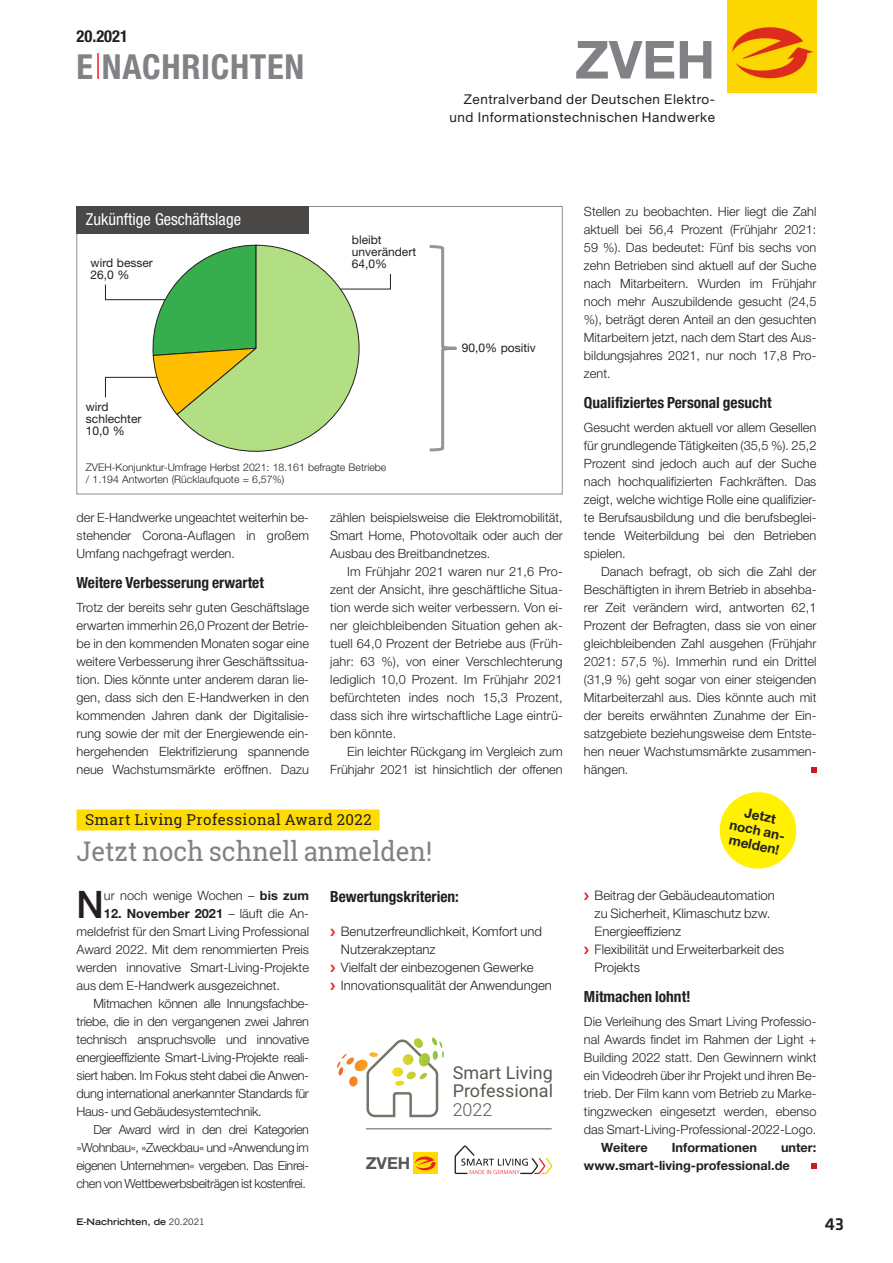
<style>
.page{position:relative;width:893px;height:1263px;background:#fff}
.page>*{position:absolute;margin:0;border:0;box-sizing:border-box;transform-origin:0 0}
.t1{font:700 52.5px "Helvetica Neue LT Std";color:#808285}
._02_gt_bd_in{font:500 37.95px "Helvetica Neue LT Std";color:#231f20}
.t2{font:700 condensed 34.5px "Helvetica Neue LT Std";letter-spacing:.02em;color:#808285}
._03_tt_st_middleware{font:27px "Roboto Slab";color:#808285;scale:.95 1}
.t3{font:500 18px "Klavika Basic";color:#231f20}
.t4{font:17.7px/18.3px "Roboto";color:#5b5851;text-align:justify}
._01_gt_bu_qu{font:condensed 16.5px "Helvetica Neue LT Std";color:#fff}
.t5{font:700 condensed 16.5px "Helvetica Neue LT Std";color:#231f20}
.t6{font:700 16.5px "Helvetica Neue";color:#57585a}
._02_gt_bd_zw{font:700 condensed 15.3px "Helvetica Neue LT Std";color:#231f20}
._03_tt_dc{font:15px "Roboto Slab";letter-spacing:.035em;color:#231f20}
.t7{font:13.5px/18px "Helvetica Neue LT Std";letter-spacing:.04em;color:#231f20;text-align:right}
._02_gt_bd_ep{font:700 13.5px/15px "Helvetica Neue LT Std";color:#231f20;text-align:center}
.t8{font:300 13.2px/18px "Helvetica Neue LT Std";color:#231f20}
._02_gt_bd_ep-2{font:300 12.75px/18px "Helvetica Neue LT Std";color:#231f20;text-align:justify}
._02_gt_bd_e0{font:300 12.75px/18px "Helvetica Neue LT Std";color:#231f20;text-align:justify}
._02_gt_bd_in-2{font:300 12.75px/18px "Helvetica Neue LT Std";color:#231f20;text-align:justify}
._02_gt_bd_ep-3{font:700 12.75px/18px "Helvetica Neue LT Std";color:#231f20}
._02_gt_bd_ep-4{font:300 12.6px/18px "Helvetica Neue LT Std";letter-spacing:-.03em;color:#231f20;text-align:justify}
._01_gt_bu_qu-2{font:12px/12px "Helvetica Neue LT Std";color:#231f20}
._01_gt_bu_qu-3{font:300 10.5px/12px "Helvetica Neue LT Std";color:#231f20}
.t9{font:700 expanded 9px "Trade Gothic LT Std";color:#231f20}
.s1{font-weight:700}
.s2{color:#ee1d23}
.s3{font-weight:300}
.s4{font-weight:400;font-stretch:normal}
</style>
<div class="page">
<img style="left:727px;top:0;width:89px;height:93px">
<hr style="left:97px;top:53px;width:2px;height:26px;background:#ee1d23">
<svg style="left:811px;top:767px;width:5px;height:5px"></svg>
<div style="left:77px;top:206px;width:232px;height:28px;background:#4a4846"></div>
<svg style="left:429px;top:245px;width:28px;height:207px"></svg>
<svg style="left:105px;top:245px;width:286px;height:207px"></svg>
<div style="left:77px;top:809px;width:303px;height:21px;background:#ffdc01"></div>
<svg style="left:337px;top:1037px;width:107px;height:81px"></svg>
<hr style="left:366px;top:1128px;width:186px;height:1px;background:#5b5851">
<div style="left:413px;top:1152px;width:25px;height:22px;background:#ffdc01"></div>
<svg style="left:415px;top:1156px;width:22px;height:14px"></svg>
<svg style="left:455px;top:1145px;width:97px;height:29px"></svg>
<svg style="left:811px;top:1163px;width:5px;height:6px"></svg>
<svg style="left:719px;top:792px;width:78px;height:77px"></svg>
<p class="t5" style="left:77px;top:26px;width:53px">20.2021</p>
<p class="t2" style="left:77px;top:45px;width:229px">E NACHRICHTEN</p>
<p class="t1" style="left:575px;top:27px;width:142px">ZVEH</p>
<p class="t7" style="left:449px;top:90px;width:267px">Zentralverband der Deutschen Elektro&shy;und Informationstechnischen Handwerke</p>
<p class="_01_gt_bu_qu" style="left:86px;top:210px;width:157px">Zukünftige Geschäftslage</p>
<p class="_01_gt_bu_qu-2" style="left:91px;top:257px;width:64px">wird besser<br>26,0 %</p>
<p class="_01_gt_bu_qu-2" style="left:86px;top:401px;width:57px">wird schlechter<br>10,0 %</p>
<p class="_01_gt_bu_qu-2" style="left:352px;top:234px;width:66px">bleibt unverändert</p>
<p class="_01_gt_bu_qu-2" style="left:352px;top:258px;width:37px">64,0%</p>
<p class="_01_gt_bu_qu-3" style="left:86px;top:461px;width:302px">ZVEH-Konjunktur-Umfrage Herbst 2021: 18.161 befragte Betriebe / 1.194 Antworten (Rücklaufquote = 6,57%)</p>
<p class="_01_gt_bu_qu-2" style="left:462px;top:342px;width:76px">90,0% positiv</p>
<p class="_02_gt_bd_e0" style="left:77px;top:508px;width:234px">der E-Handwerke ungeachtet weiterhin be&shy;stehender Corona-Auflagen in großem Umfang nachgefragt werden.</p>
<p class="_02_gt_bd_zw" style="left:77px;top:573px;width:189px">Weitere Verbesserung erwartet</p>
<p class="_02_gt_bd_e0" style="left:77px;top:598px;width:234px">Trotz der bereits sehr guten Geschäftslage erwarten immerhin 26,0 Prozent der Betrie&shy;be in den kommenden Monaten sogar eine weitere Verbesserung ihrer Geschäftssitua&shy;tion. Dies könnte unter anderem daran lie&shy;gen, dass sich den E-Handwerken in den kommenden Jahren dank der Digitalisie&shy;rung sowie der mit der Energiewende ein&shy;hergehenden Elektrifizierung spannende neue Wachstumsmärkte eröffnen. Dazu</p>
<p class="_02_gt_bd_e0" style="left:330px;top:508px;width:234px">zählen beispielsweise die Elektromobilität, Smart Home, Photovoltaik oder auch der Ausbau des Breitbandnetzes.</p>
<p class="_02_gt_bd_ep-2" style="left:330px;top:562px;width:234px;text-indent:17px">Im Frühjahr 2021 waren nur 21,6 Pro&shy;zent der Ansicht, ihre geschäftliche Situa&shy;tion werde sich weiter verbessern. Von ei&shy;ner gleichbleibenden Situation gehen ak&shy;tuell 64,0 Prozent der Betriebe aus (Früh&shy;jahr: 63 %), von einer Verschlechterung lediglich 10,0 Prozent. Im Frühjahr 2021 befürchteten indes noch 15,3 Prozent, dass sich ihre wirtschaftliche Lage eintrü&shy;ben könnte.</p>
<p class="_02_gt_bd_ep-2" style="left:330px;top:742px;width:234px;text-align:right">Ein leichter Rückgang im Vergleich zum<br>Frühjahr 2021 ist hinsichtlich der offenen</p>
<p class="_03_tt_dc" style="left:85px;top:810px;width:288px">Smart Living Professional Award 2022</p>
<p class="_03_tt_st_middleware" style="left:77px;top:833px;width:376px">Jetzt noch schnell anmelden!</p>
<p class="_02_gt_bd_in" style="left:77px;top:882px;width:29px">N</p>
<p class="_02_gt_bd_in-2" style="left:104px;top:886px;width:207px">ur noch wenige Wochen – <span class="s1">bis zum</span></p>
<p class="_02_gt_bd_zw" style="left:330px;top:887px;width:130px">Bewertungskriterien:</p>
<p class="t8" style="left:341px;top:922px;width:203px;text-indent:-11px"><span class="s2">❯</span> Benutzerfreundlichkeit, Komfort und<br>Nutzerakzeptanz</p>
<p class="t8" style="left:330px;top:958px;width:205px"><span class="s2">❯</span> Vielfalt der einbezogenen Gewerke</p>
<p class="t8" style="left:330px;top:976px;width:223px"><span class="s2">❯</span> Innovationsqualität der Anwendungen</p>
<p class="_02_gt_bd_in-2" style="left:77px;top:904px;width:234px;text-indent:27px"><span class="s1">12. November 2021</span> – läuft die An&shy;meldefrist für den Smart Living Professional Award 2022. Mit dem renommierten Preis werden innovative Smart-Living-Projekte aus dem E-Handwerk ausgezeichnet.</p>
<p class="_02_gt_bd_ep-2" style="left:77px;top:994px;width:234px;text-indent:17px">Mitmachen können alle Innungsfachbe&shy;triebe, die in den vergangenen zwei Jahren technisch anspruchsvolle und innovative energieeffiziente Smart-Living-Projekte reali&shy;siert haben. Im Fokus steht dabei die Anwen&shy;dung international anerkannter Standards für Haus- und Gebäudesystemtechnik.</p>
<p class="_02_gt_bd_ep-4" style="left:77px;top:1120px;width:234px;text-indent:17px">Der Award wird in den drei Kategorien »Wohnbau«, »Zweckbau« und »Anwendung im eigenen Unternehmen« vergeben. Das Einrei&shy;chen von Wettbewerbsbeiträgen ist kostenfrei.</p>
<p class="t4" style="left:453px;top:1063px;width:102px">Smart Living Professional <span class="s3">2022</span></p>
<p class="t6" style="left:366px;top:1153px;width:46px">ZVEH</p>
<p class="t9" style="left:77px;top:1215px;width:130px">E-Nachrichten, de <span class="s4">20.2021</span></p>
<p class="_02_gt_bd_ep-2" style="left:584px;top:202px;width:234px">Stellen zu beobachten. Hier liegt die Zahl aktuell bei 56,4 Prozent (Frühjahr 2021:<br>59 %). Das bedeutet: Fünf bis sechs von zehn Betrieben sind aktuell auf der Suche nach Mitarbeitern. Wurden im Frühjahr noch mehr Auszubildende gesucht (24,5 %), beträgt deren Anteil an den gesuchten Mitarbeitern jetzt, nach dem Start des Aus&shy;bildungsjahres 2021, nur noch 17,8 Pro&shy;zent.</p>
<p class="_02_gt_bd_zw" style="left:584px;top:393px;width:189px">Qualifiziertes Personal gesucht</p>
<p class="_02_gt_bd_e0" style="left:584px;top:418px;width:234px">Gesucht werden aktuell vor allem Gesellen für grundlegende Tätigkeiten (35,5 %). 25,2<br>Prozent sind jedoch auch auf der Suche nach hochqualifizierten Fachkräften. Das zeigt, welche wichtige Rolle eine qualifizier&shy;te Berufsausbildung und die berufsbeglei&shy;tende Weiterbildung bei den Betrieben spielen.</p>
<p class="_02_gt_bd_ep-2" style="left:584px;top:562px;width:234px;text-indent:17px">Danach befragt, ob sich die Zahl der Beschäftigten in ihrem Betrieb in absehba&shy;rer Zeit verändern wird, antworten 62,1<br>Prozent der Befragten, dass sie von einer gleichbleibenden Zahl ausgehen (Frühjahr 2021: 57,5 %). Immerhin rund ein Drittel (31,9 %) geht sogar von einer steigenden Mitarbeiterzahl aus. Dies könnte auch mit der bereits erwähnten Zunahme der Ein&shy;satzgebiete beziehungsweise dem Entste&shy;hen neuer Wachstumsmärkte zusammen&shy;hängen.</p>
<p class="_02_gt_bd_ep" style="left:734px;top:802px;width:58px;rotate:12deg">Jetzt noch an&shy;melden!</p>
<p class="t8" style="left:595px;top:886px;width:182px;text-indent:-11px"><span class="s2">❯</span> Beitrag der Gebäudeautomation zu Sicherheit, Klimaschutz bzw.<br>Energieeffizienz</p>
<p class="t8" style="left:595px;top:940px;width:191px;text-indent:-11px"><span class="s2">❯</span> Flexibilität und Erweiterbarkeit des<br>Projekts</p>
<p class="_02_gt_bd_zw" style="left:584px;top:987px;width:108px">Mitmachen lohnt!</p>
<p class="_02_gt_bd_e0" style="left:584px;top:1012px;width:234px">Die Verleihung des Smart Living Professio&shy;nal Awards findet im Rahmen der Light + Building 2022 statt. Den Gewinnern winkt ein Videodreh über ihr Projekt und ihren Be&shy;trieb. Der Film kann vom Betrieb zu Marke&shy;tingzwecken eingesetzt werden, ebenso das Smart-Living-Professional-2022-Logo.</p>
<p class="_02_gt_bd_ep-3" style="left:601px;top:1138px;width:48px">Weitere</p>
<p class="_02_gt_bd_ep-3" style="left:672px;top:1138px;width:87px">Informationen</p>
<p class="_02_gt_bd_ep-3" style="left:584px;top:1138px;width:234px;text-indent:197px">unter: www.smart-living-professional.de</p>
<p class="t3" style="left:825px;top:1212px;width:21px">43</p>
</div>
